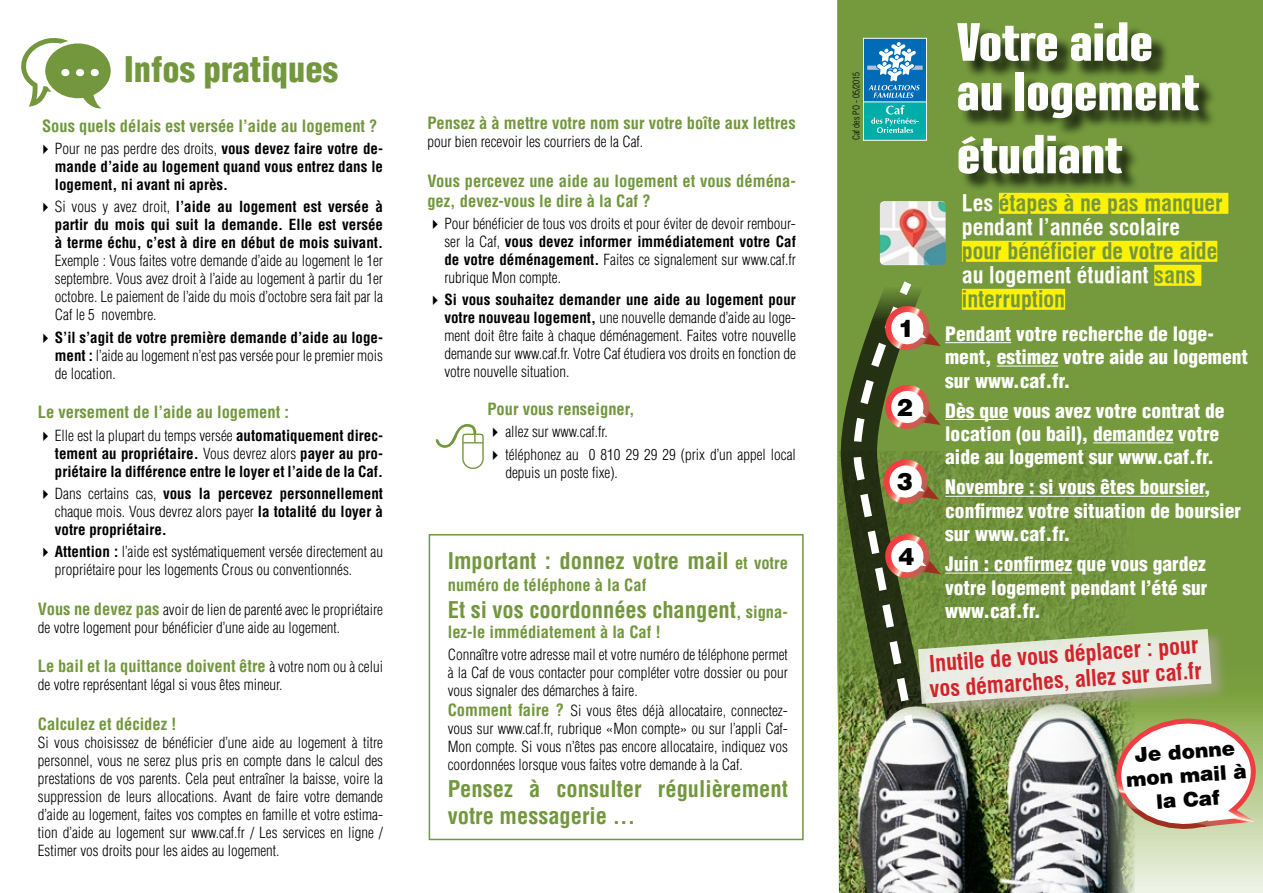
<style>
.page{position:relative;width:1263px;height:893px;background:#fff}
.page>*{position:absolute;margin:0;border:0;box-sizing:border-box;transform-origin:0 0}
.t1{font:700 52.5px/49.5px "Tandelle";color:#fff;scale:1.5 1}
.t2{font:900 condensed 34.5px "Helvetica LT Std";color:#72973d}
.t3{font:900 24px "Helvetica LT Std";color:#000}
.t4{font:700 condensed 22.5px/27px "Helvetica LT Std";color:#72973d}
.t5{font:700 22.5px/24px "Geneva Nrw";color:#72973d}
.t6{font:700 22.5px/25.5px "Geneva Nrw";color:#d2232a}
.t7{font:700 22.5px/24px "Geneva Nrw";color:#fff}
.t8{font:900 20.1px/24.2px "Helvetica LT Std";color:#000;text-align:center}
.t9{font:900 condensed 19.5px/23.4px "Helvetica LT Std";color:#fff}
.t10{font:700 condensed 16.5px/19.8px "Helvetica LT Std";color:#72973d}
.t11{font:300 condensed 15px/18px "Helvetica LT Std";color:#000;text-align:justify}
.t12{font:700 condensed 15px/18px "Helvetica LT Std";color:#000;text-align:justify}
.t13{font:300 condensed 9px "Helvetica LT Std";color:#000}
.s1{font-weight:300}
.s2{font-weight:700}
.s3{font-weight:700;font-size:16.5px;color:#72973d}
.s4{font-weight:300;font-size:15px;color:#000}
.s5{font-size:16.5px}
.s6{color:#72973d}
.s7{color:#fff}
</style>
<div class="page">
<div style="left:429px;top:534px;width:375px;height:306px;border:2px solid #72973d"></div>
<svg style="left:838px;top:721px;width:425px;height:172px;background:#dce6ca"></svg>
<img style="left:840px;top:830px;width:294px;height:63px">
<div style="left:838px;top:0;width:425px;height:721px;background:#72973d"></div>
<div style="left:960px;top:25px;width:257px;height:167px;background:#000;opacity:.75"></div>
<div style="left:863px;top:71px;width:63px;height:69px;background:#00ada8"></div>
<div style="left:863px;top:71px;width:64px;height:70px;border:1px solid #fff"></div>
<div style="left:863px;top:38px;width:63px;height:64px;background:#006bb6"></div>
<div style="left:863px;top:38px;width:64px;height:64px;border:1px solid #fff"></div>
<svg style="left:867px;top:42px;width:56px;height:56px"></svg>
<svg style="left:871px;top:105px;width:47px;height:28px"></svg>
<div style="left:999px;top:193px;width:229px;height:21px;background:#fff200"></div>
<div style="left:962px;top:241px;width:255px;height:21px;background:#fff200"></div>
<img style="left:880px;top:201px;width:66px;height:60px">
<svg style="left:21px;top:38px;width:90px;height:71px"></svg>
<svg style="left:436px;top:424px;width:48px;height:45px"></svg>
<svg style="left:839px;top:261px;width:423px;height:569px"></svg>
<h2 class="t2" style="left:124px;top:47px;width:215px">Infos pratiques</h2>
<p class="t10" style="left:42px;top:116px;width:337px">Sous quels délais est versée l’aide au logement ?</p>
<p class="t12" style="left:55px;top:140px;width:330px"><span class="s1">Pour ne pas perdre des droits,</span> vous devez faire votre de&shy;mande d’aide au logement quand vous entrez dans le logement, ni avant ni après.</p>
<p class="t12" style="left:55px;top:198px;width:330px"><span class="s1">Si vous y avez droit,</span> l’aide au logement est versée à partir du mois qui suit la demande. Elle est versée à terme échu, c’est à dire en début de mois suivant.</p>
<p class="t11" style="left:55px;top:252px;width:330px">Exemple : Vous faites votre demande d’aide au logement le 1er septembre. Vous avez droit à l’aide au logement à partir du 1er octobre. Le paiement de l’aide du mois d’octobre sera fait par la Caf le 5 novembre.</p>
<p class="t11" style="left:55px;top:328px;width:330px"><span class="s2">S’il s’agit de votre première demande d’aide au loge&shy;ment :</span> l’aide au logement n’est pas versée pour le premier mois de location.</p>
<p class="t10" style="left:38px;top:402px;width:253px">Le versement de l’aide au logement :</p>
<p class="t12" style="left:55px;top:426px;width:330px"><span class="s1">Elle est la plupart du temps versée</span> automatiquement direc&shy;tement au propriétaire. <span class="s1">Vous devrez alors</span> payer au pro&shy;priétaire la différence entre le loyer et l’aide de la Caf.</p>
<p class="t12" style="left:55px;top:484px;width:330px"><span class="s1">Dans certains cas,</span> vous la percevez personnellement <span class="s1">chaque mois. Vous devrez alors payer</span> la totalité du loyer à votre propriétaire.</p>
<p class="t11" style="left:55px;top:542px;width:330px"><span class="s2">Attention :</span> l’aide est systématiquement versée directement au propriétaire pour les logements Crous ou conventionnés.</p>
<p class="t11" style="left:38px;top:600px;width:347px"><span class="s3">Vous ne devez pas</span> avoir de lien de parenté avec le propriétaire de votre logement pour bénéficier d’une aide au logement.</p>
<p class="t10" style="left:38px;top:656px;width:347px">Le bail et la quittance doivent être <span class="s4">à votre nom ou à celui</span></p>
<p class="t11" style="left:38px;top:676px;width:246px">de votre représentant légal si vous êtes mineur.</p>
<p class="t10" style="left:38px;top:714px;width:140px">Calculez et décidez !</p>
<p class="t11" style="left:38px;top:733px;width:347px">Si vous choisissez de bénéficier d’une aide au logement à titre personnel, vous ne serez plus pris en compte dans le calcul des prestations de vos parents. Cela peut entraîner la baisse, voire la suppression de leurs allocations. Avant de faire votre demande d’aide au logement, faites vos comptes en famille et votre estima&shy;tion d’aide au logement sur www.caf.fr / Les services en ligne / Estimer vos droits pour les aides au logement.</p>
<p class="t10" style="left:427px;top:113px;width:370px">Pensez à à mettre votre nom sur votre boîte aux lettres</p>
<p class="t11" style="left:427px;top:133px;width:217px">pour bien recevoir les courriers de la Caf.</p>
<p class="t10" style="left:427px;top:171px;width:370px">Vous percevez une aide au logement et vous déména&shy;gez, devez-vous le dire à la Caf ?</p>
<p class="t11" style="left:444px;top:215px;width:353px">Pour bénéficier de tous vos droits et pour éviter de devoir rembour&shy;ser la Caf, <span class="s2">vous devez informer immédiatement votre Caf de votre déménagement.</span> Faites ce signalement sur www.caf.fr rubrique Mon compte.</p>
<p class="t11" style="left:444px;top:291px;width:353px"><span class="s2">Si vous souhaitez demander une aide au logement pour votre nouveau logement,</span> une nouvelle demande d’aide au loge&shy;ment doit être faite à chaque déménagement. Faites votre nouvelle demande sur www.caf.fr. Votre Caf étudiera vos droits en fonction de votre nouvelle situation.</p>
<p class="t10" style="left:487px;top:399px;width:149px">Pour vous renseigner,</p>
<p class="t11" style="left:505px;top:421px;width:292px;line-height:22.2px">allez sur www.caf.fr.<br>téléphonez au 0 810 29 29 29 (prix d’un appel local</p>
<p class="t11" style="left:505px;top:463px;width:114px">depuis un poste fixe).</p>
<h3 class="t4" style="left:448px;top:547px;width:342px">Important : donnez votre mail <span class="s5">et votre</span></h3>
<p class="t10" style="left:448px;top:575px;width:200px">numéro de téléphone à la Caf</p>
<h3 class="t4" style="left:448px;top:596px;width:342px">Et si vos coordonnées changent<span class="s5">, signa-</span></h3>
<p class="t10" style="left:448px;top:622px;width:215px">lez-le immédiatement à la Caf !</p>
<p class="t11" style="left:448px;top:645px;width:342px">Connaître votre adresse mail et votre numéro de téléphone permet à la Caf de vous contacter pour compléter votre dossier ou pour vous signaler des démarches à faire.</p>
<p class="t11" style="left:448px;top:701px;width:342px"><span class="s3">Comment faire ?</span> Si vous êtes déjà allocataire, connectez&shy;vous sur www.caf.fr, rubrique «Mon compte» ou sur l’appli Caf-Mon compte. Si vous n’êtes pas encore allocataire, indiquez vos coordonnées lorsque vous faites votre demande à la Caf.</p>
<h3 class="t4" style="left:448px;top:775px;width:342px">Pensez à consulter régulièrement votre messagerie ...</h3>
<p class="t13" style="left:850px;top:140px;width:70px;rotate:-90deg">Caf des PO - 05/2015</p>
<h3 class="t3" style="left:898px;top:312px;width:18px">1</h3>
<h3 class="t3" style="left:896px;top:391px;width:18px">2</h3>
<h3 class="t3" style="left:897px;top:466px;width:18px">3</h3>
<h3 class="t3" style="left:898px;top:540px;width:18px">4</h3>
<h1 class="t1" style="left:957px;top:17px;width:163px">Votre aide au logement</h1>
<h1 class="t1" style="left:957px;top:129px;width:112px">étudiant</h1>
<h3 class="t7" style="left:962px;top:191px;width:263px">Les <span class="s6">étapes à ne pas manquer </span>pendant l’année scolaire</h3>
<h3 class="t5" style="left:962px;top:239px;width:257px">pour bénéficier de votre aide <span class="s7">au logement étudiant</span> sans interruption</h3>
<h3 class="t9" style="left:945px;top:322px;width:304px">Pendant votre recherche de loge&shy;ment, estimez votre aide au logement sur www.caf.fr.</h3>
<h3 class="t9" style="left:945px;top:398px;width:281px">Dès que vous avez votre contrat de location (ou bail), demandez votre aide au logement sur www.caf.fr.</h3>
<h3 class="t9" style="left:945px;top:475px;width:297px">Novembre : si vous êtes boursier, confirmez votre situation de boursier sur www.caf.fr.</h3>
<h3 class="t9" style="left:945px;top:552px;width:264px;text-align:justify">Juin : confirmez que vous gardez votre logement pendant l’été sur www.caf.fr.</h3>
<h3 class="t6" style="left:927px;top:651px;width:274px;rotate:-4deg">Inutile de vous déplacer : pour vos démarches, allez sur caf.fr</h3>
<h3 class="t8" style="left:1124px;top:743px;width:122px;rotate:-4deg">Je donne mon mail à la Caf</h3>
</div>
